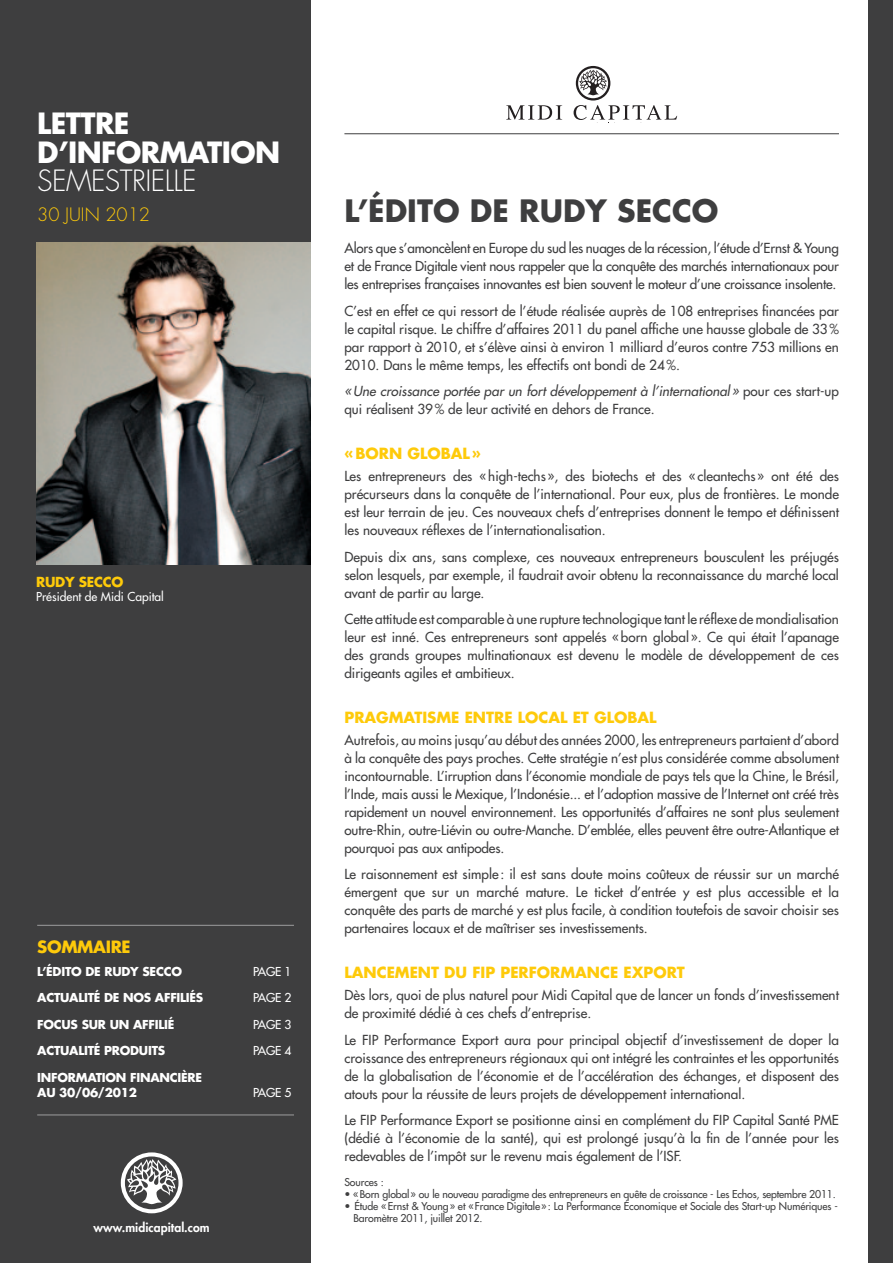
<style>
.page{position:relative;width:893px;height:1263px;background:#fff}
.page>*{position:absolute;margin:0;border:0;box-sizing:border-box;transform-origin:0 0}
.t1{font:700 30px "Futura Std";color:#3e3e3f}
.t2{font:700 28.5px/28.5px "Futura Std";letter-spacing:-.02em;color:#fff}
.t3{font:300 28.5px "Futura Std";letter-spacing:-.02em;color:#fff}
.t4{font:300 18px "Futura Std";color:#feca0a}
.t5{font:700 16.5px "Futura Std";color:#feca0a}
.t6{font:700 15px "Futura Std";color:#feca0a}
.t7{font:500 13.5px/18px "Futura Std";color:#3e3e3f;text-align:justify}
.t8{font:700 13.5px "Futura Std";letter-spacing:-.02em;color:#feca0a}
.t9{font:800 12.3px "Futura Std";letter-spacing:.005em;color:#fff}
.t10{font:700 12px "Futura Std";letter-spacing:-.02em;color:#fff}
.t11{font:500 12px "Futura Std";color:#fff}
.t12{font:500 10.5px/12px "Futura Std";letter-spacing:-.01em;color:#3e3e3f}
.s1{font-style:italic}
</style>
<div class="page">
<div style="left:869px;top:0;width:24px;height:1263px;background:#3e3e3f"></div>
<svg style="left:506px;top:105px;width:56px;height:15px"></svg>
<svg style="left:574px;top:66px;width:103px;height:54px"></svg>
<hr style="left:344px;top:133px;width:495px;height:1px;background:#3e3e3f">
<div style="left:0;top:0;width:310px;height:1263px;background:#3e3e3f"></div>
<hr style="left:37px;top:925px;width:257px;height:1px;background:#fff">
<hr style="left:37px;top:1114px;width:257px;height:1px;background:#fff">
<svg style="left:121px;top:1152px;width:62px;height:61px"></svg>
<img style="left:36px;top:243px;width:274px;height:321px">
<h2 class="t2" style="left:37px;top:109px;width:245px">LETTRE<br>D’INFORMATION</h2>
<h2 class="t3" style="left:37px;top:163px;width:161px">SEMESTRIELLE</h2>
<h3 class="t4" style="left:37px;top:204px;width:114px">30 JUIN 2012</h3>
<p class="t8" style="left:36px;top:573px;width:89px">RUDY SECCO</p>
<p class="t11" style="left:36px;top:588px;width:129px">Président de Midi Capital</p>
<p class="t5" style="left:37px;top:936px;width:24px">SOMMAI</p>
<p class="t5" style="left:111px;top:936px;width:19px">RE</p>
<p class="t10" style="left:37px;top:963px;width:24px">L’ÉDITO</p>
<p class="t10" style="left:85px;top:963px;width:37px">DE RUDY</p>
<p class="t10" style="left:142px;top:963px;width:17px">SECCO</p>
<p class="t11" style="left:253px;top:964px;width:40px">Page 1</p>
<p class="t10" style="left:37px;top:990px;width:158px">ACTUALITÉ DE NOS AFF ILIÉS</p>
<p class="t11" style="left:253px;top:990px;width:40px">Page 2</p>
<p class="t10" style="left:37px;top:1016px;width:17px">FOCU</p>
<p class="t10" style="left:71px;top:1016px;width:109px">S SUR UN AFFILIÉ</p>
<p class="t11" style="left:253px;top:1017px;width:40px">Page 3</p>
<p class="t10" style="left:37px;top:1043px;width:10px">ACTUA</p>
<p class="t10" style="left:78px;top:1043px;width:50px">LITÉ PRODUIT</p>
<p class="t10" style="left:158px;top:1043px;width:9px">S</p>
<p class="t11" style="left:253px;top:1043px;width:40px">Page 4</p>
<p class="t10" style="left:37px;top:1069px;width:48px">IN FORMATION</p>
<p class="t10" style="left:130px;top:1069px;width:15px">FINANCI</p>
<p class="t10" style="left:181px;top:1069px;width:21px">ÈRE</p>
<p class="t10" style="left:37px;top:1084px;width:101px">AU 30/06/2012</p>
<p class="t11" style="left:253px;top:1085px;width:40px">Page 5</p>
<p class="t9" style="left:94px;top:1220px;width:118px">www.midicapital.com</p>
<h1 class="t1" style="left:344px;top:191px;width:376px">L’ÉDITO DE RUDY SECCO</h1>
<p class="t7" style="left:344px;top:239px;width:496px">Alors que s’amoncèlent en Europe du sud les nuages de la récession, l’étude d’Ernst &amp; Young et de France Digitale vient nous rappeler que la conquête des marchés internationaux pour les entreprises françaises innovantes est bien souvent le moteur d’une croissance insolente.</p>
<p class="t7" style="left:344px;top:302px;width:496px">C’est en effet ce qui ressort de l’étude réalisée auprès de 108 entreprises financées par le capital risque. Le chiffre d’affaires 2011 du panel affiche une hausse globale de 33% par rapport à 2010, et s’élève ainsi à environ 1 milliard d’euros contre 753 millions en 2010. Dans le même temps, les effectifs ont bondi de 24%.</p>
<p class="t7" style="left:344px;top:382px;width:496px"><span class="s1">«Une croissance portée par un fort développement à l’international»</span> pour ces start-up qui réalisent 39% de leur activité en dehors de France.</p>
<p class="t6" style="left:344px;top:443px;width:138px">«BORN GLOBAL »</p>
<p class="t7" style="left:344px;top:467px;width:496px">Les entrepreneurs des «high-techs», des biotechs et des «cleantechs» ont été des précurseurs dans la conquête de l’international. Pour eux, plus de frontières. Le monde est leur terrain de jeu. Ces nouveaux chefs d’entreprises donnent le tempo et définissent les nouveaux réflexes de l’internationalisation.</p>
<p class="t7" style="left:344px;top:548px;width:496px">Depuis dix ans, sans complexe, ces nouveaux entrepreneurs bousculent les préjugés selon lesquels, par exemple, il faudrait avoir obtenu la reconnaissance du marché local avant de partir au large.</p>
<p class="t7" style="left:344px;top:610px;width:496px">Cette attitude est comparable à une rupture technologique tant le réflexe de mondialisation leur est inné. Ces entrepreneurs sont appelés «born global». Ce qui était l’apanage des grands groupes multinationaux est devenu le modèle de développement de ces dirigeants agiles et ambitieux.</p>
<p class="t6" style="left:344px;top:707px;width:311px">PRAGMATISME ENTRE LOCAL ET GLOBAL</p>
<p class="t7" style="left:344px;top:731px;width:496px">Autrefois, au moins jusqu’au début des années 2000, les entrepreneurs partaient d’abord à la conquête des pays proches. Cette stratégie n’est plus considérée comme absolument incontournable. L’irruption dans l’économie mondiale de pays tels que la Chine, le Brésil, l’Inde, mais aussi le Mexique, l’Indonésie... et l’adoption massive de l’Internet ont créé très rapidement un nouvel environnement. Les opportunités d’affaires ne sont plus seulement outre-Rhin, outre-Liévin ou outre-Manche. D’emblée, elles peuvent être outre-Atlantique et pourquoi pas aux antipodes.</p>
<p class="t7" style="left:344px;top:865px;width:496px">Le raisonnement est simple : il est sans doute moins coûteux de réussir sur un marché émergent que sur un marché mature. Le ticket d’entrée y est plus accessible et la conquête des parts de marché y est plus facile, à condition toutefois de savoir choisir ses partenaires locaux et de maîtriser ses investissements.</p>
<p class="t6" style="left:344px;top:962px;width:342px">LANCEMENT DU FIP PERFORMANCE EXPORT</p>
<p class="t7" style="left:344px;top:986px;width:496px">Dès lors, quoi de plus naturel pour Midi Capital que de lancer un fonds d’investissement de proximité dédié à ces chefs d’entreprise.</p>
<p class="t7" style="left:344px;top:1031px;width:496px">Le FIP Performance Export aura pour principal objectif d’investissement de doper la croissance des entrepreneurs régionaux qui ont intégré les contraintes et les opportunités de la globalisation de l’économie et de l’accélération des échanges, et disposent des atouts pour la réussite de leurs projets de développement international.</p>
<p class="t7" style="left:344px;top:1111px;width:496px">Le FIP Performance Export se positionne ainsi en complément du FIP Capital Santé PME (dédié à l’économie de la santé), qui est prolongé jusqu’à la fin de l’année pour les redevables de l’impôt sur le revenu mais également de l’ISF.</p>
<p class="t12" style="left:344px;top:1176px;width:41px">Sources :</p>
<p class="t12" style="left:344px;top:1188px;width:493px">• «Born global» ou le nouveau paradigme des entrepreneurs en quête de croissance - Les Echos, septembre 2011.</p>
<p class="t12" style="left:353px;top:1200px;width:486px;text-indent:-9px">• Étude «Ernst &amp; Young» et «France Digitale»: La Performance Économique et Sociale des Start-up Numériques -<br>Baromètre 2011, juillet 2012.</p>
</div>
